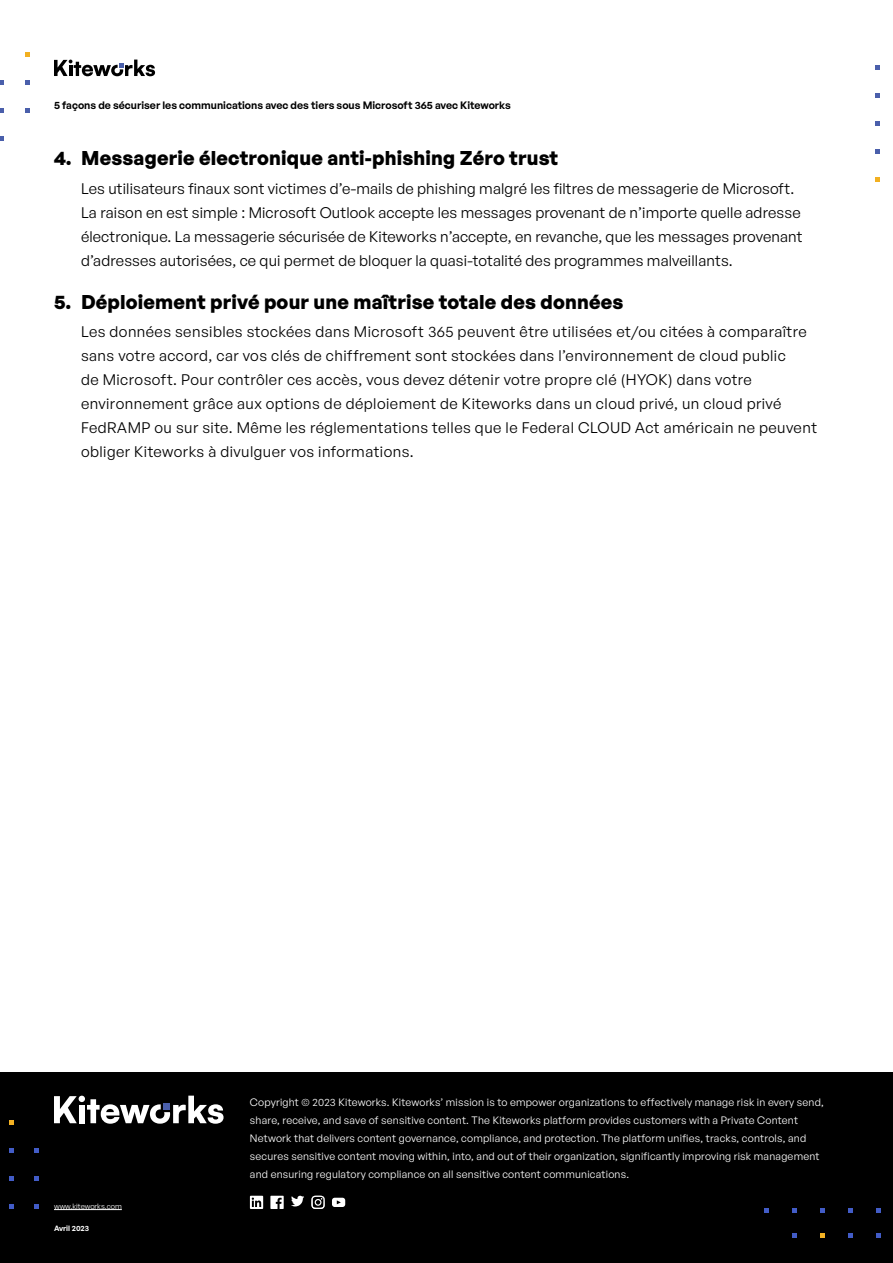
<style>
.page{position:relative;width:893px;height:1263px;background:#fff}
.page>*{position:absolute;margin:0;border:0;box-sizing:border-box;transform-origin:0 0}
.t1{font:700 19.5px "General Sans";letter-spacing:.01em;color:#000}
.t2{font:15px/24px "General Sans";letter-spacing:.02em;color:#000}
.t3{font:10.5px/18px "General Sans";letter-spacing:.02em;color:#fff}
.t4{font:600 10.5px "General Sans";color:#000}
.t5{font:7.5px "General Sans";color:#fff}
.t6{font:600 7.5px "General Sans";color:#fff}
</style>
<div class="page">
<svg style="left:875px;top:93px;width:5px;height:5px"></svg>
<svg style="left:875px;top:65px;width:5px;height:5px"></svg>
<svg style="left:875px;top:122px;width:5px;height:4px"></svg>
<svg style="left:875px;top:178px;width:5px;height:4px"></svg>
<svg style="left:875px;top:150px;width:5px;height:4px"></svg>
<svg style="left:25px;top:52px;width:4px;height:5px"></svg>
<svg style="left:25px;top:80px;width:4px;height:5px"></svg>
<svg style="left:25px;top:108px;width:4px;height:5px"></svg>
<svg style="left:0;top:80px;width:4px;height:5px"></svg>
<svg style="left:0;top:108px;width:4px;height:5px"></svg>
<svg style="left:0;top:136px;width:4px;height:5px"></svg>
<svg style="left:54px;top:60px;width:101px;height:16px"></svg>
<div style="left:0;top:1073px;width:893px;height:190px;background:#000"></div>
<hr style="left:54px;top:1209px;width:68px;height:1px;background:#fff">
<svg style="left:54px;top:1095px;width:170px;height:29px"></svg>
<div style="left:163px;top:1103px;width:7px;height:7px;background:#4a5fab"></div>
<svg style="left:820px;top:1208px;width:5px;height:5px"></svg>
<svg style="left:764px;top:1208px;width:5px;height:5px"></svg>
<svg style="left:792px;top:1208px;width:5px;height:5px"></svg>
<svg style="left:848px;top:1208px;width:5px;height:5px"></svg>
<svg style="left:876px;top:1208px;width:5px;height:5px"></svg>
<svg style="left:820px;top:1233px;width:5px;height:5px"></svg>
<svg style="left:792px;top:1233px;width:5px;height:5px"></svg>
<svg style="left:848px;top:1233px;width:5px;height:5px"></svg>
<svg style="left:876px;top:1233px;width:5px;height:5px"></svg>
<svg style="left:9px;top:1204px;width:5px;height:5px"></svg>
<svg style="left:9px;top:1176px;width:5px;height:5px"></svg>
<svg style="left:9px;top:1148px;width:5px;height:5px"></svg>
<svg style="left:9px;top:1120px;width:5px;height:5px"></svg>
<svg style="left:34px;top:1148px;width:5px;height:5px"></svg>
<svg style="left:34px;top:1204px;width:5px;height:5px"></svg>
<svg style="left:34px;top:1176px;width:5px;height:5px"></svg>
<svg style="left:250px;top:1196px;width:13px;height:13px"></svg>
<svg style="left:270px;top:1196px;width:14px;height:13px"></svg>
<svg style="left:291px;top:1196px;width:13px;height:10px"></svg>
<svg style="left:311px;top:1196px;width:14px;height:13px"></svg>
<svg style="left:332px;top:1198px;width:13px;height:9px"></svg>
<p class="t4" style="left:54px;top:98px;width:458px">5 façons de sécuriser les communications avec des tiers sous Microsoft 365 avec Kiteworks</p>
<h1 class="t1" style="left:54px;top:146px;width:506px">4. Messagerie électronique anti-phishing Zéro trust</h1>
<p class="t2" style="left:81px;top:176px;width:723px">Les utilisateurs finaux sont victimes d’e-mails de phishing malgré les filtres de messagerie de Microsoft.<br>La raison en est simple : Microsoft Outlook accepte les messages provenant de n’importe quelle adresse électronique. La messagerie sécurisée de Kiteworks n’accepte, en revanche, que les messages provenant d’adresses autorisées, ce qui permet de bloquer la quasi-totalité des programmes malveillants.</p>
<h1 class="t1" style="left:54px;top:289px;width:571px">5. Déploiement privé pour une maîtrise totale des données</h1>
<p class="t2" style="left:81px;top:319px;width:737px">Les données sensibles stockées dans Microsoft 365 peuvent être utilisées et/ou citées à comparaître sans votre accord, car vos clés de chiffrement sont stockées dans l’environnement de cloud public<br>de Microsoft. Pour contrôler ces accès, vous devez détenir votre propre clé (HYOK) dans votre environnement grâce aux options de déploiement de Kiteworks dans un cloud privé, un cloud privé FedRAMP ou sur site. Même les réglementations telles que le Federal CLOUD Act américain ne peuvent obliger Kiteworks à divulguer vos informations.</p>
<p class="t5" style="left:54px;top:1201px;width:69px">www.kiteworks.com</p>
<p class="t6" style="left:54px;top:1223px;width:37px">Avril 2023</p>
<p class="t3" style="left:250px;top:1093px;width:575px">Copyright © 2023 Kiteworks. Kiteworks’ mission is to empower organizations to effectively manage risk in every send, share, receive, and save of sensitive content. The Kiteworks platform provides customers with a Private Content Network that delivers content governance, compliance, and protection. The platform unifies, tracks, controls, and secures sensitive content moving within, into, and out of their organization, significantly improving risk management and ensuring regulatory compliance on all sensitive content communications.</p>
</div>
